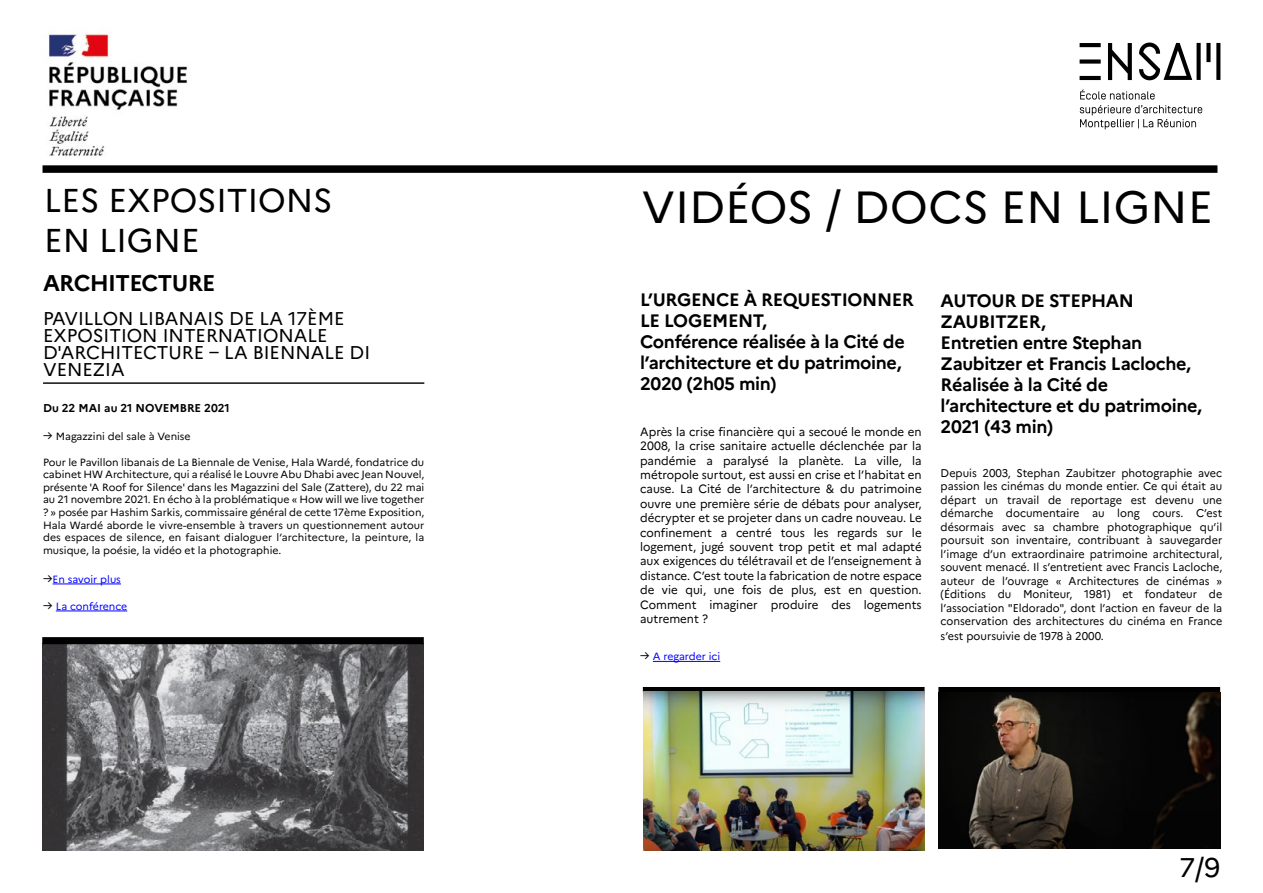
<style>
.page{position:relative;width:1263px;height:893px;background:#fff}
.page>*{position:absolute;margin:0;border:0;box-sizing:border-box;transform-origin:0 0}
.t1{font:45px "Marianne";color:#000}
.t2{font:33px/40px "Marianne";color:#000}
.t3{font:27px "Marianne";color:#000}
.t4{font:700 22.8px "Marianne";letter-spacing:-.03em;color:#000}
.t5{font:18.45px/17.1px "Marianne";color:#000}
.t6{font:700 18px/21px "Marianne";letter-spacing:-.02em;color:#000}
.t7{font:12px/14.4px "Marianne";color:#000;text-align:justify;scale:.96 1}
.t8{font:700 11.4px "Marianne";color:#000}
.t9{font:11.25px/13.5px "Marianne";color:#000;text-align:justify;scale:.96 1}
.t10{font:10.5px/12.6px "Marianne";color:#000;text-align:justify}
.t11{font:10.5px "Marianne";color:#00f}
.s1{font-size:12px}
.s2{font-size:12px;color:#000}
</style>
<div class="page">
<svg style="left:1079px;top:43px;width:141px;height:86px"></svg>
<img style="left:49px;top:33px;width:138px;height:123px">
<div style="left:43px;top:165px;width:1174px;height:8px;background:#000"></div>
<hr style="left:43px;top:382px;width:381px;height:2px;background:#000">
<hr style="left:53px;top:583px;width:68px;height:1px;background:#00f">
<hr style="left:56px;top:610px;width:71px;height:1px;background:#00f">
<img style="left:42px;top:644px;width:382px;height:206px">
<div style="left:42px;top:637px;width:382px;height:7px;background:#000"></div>
<div style="left:938px;top:687px;width:282px;height:5px;background:#000"></div>
<img style="left:938px;top:693px;width:282px;height:155px">
<hr style="left:653px;top:661px;width:67px;height:1px;background:#00f">
<div style="left:643px;top:687px;width:281px;height:5px;background:#000"></div>
<img style="left:643px;top:691px;width:281px;height:159px">
<h2 class="t2" style="left:44px;top:180px;width:290px">LES EXPOSITIONS<br>EN LIGNE</h2>
<h3 class="t4" style="left:43px;top:269px;width:174px">ARCHITECTURE</h3>
<h3 class="t5" style="left:43px;top:310px;width:329px">PAVILLON LIBANAIS DE LA 17ÈME<br>EXPOSITION INTERNATIONALE<br>D'ARCHITECTURE – LA BIENNALE DI<br>VENEZIA</h3>
<p class="t8" style="left:43px;top:401px;width:188px">Du 22 MAI au 21 NOVEMBRE 2021</p>
<p class="t10" style="left:43px;top:430px;width:149px"><span class="s1">→</span> Magazzini del sale à Venise</p>
<p class="t10" style="left:43px;top:455px;width:383px">Pour le Pavillon libanais de La Biennale de Venise, Hala Wardé, fondatrice du cabinet HW Architecture, qui a réalisé le Louvre Abu Dhabi avec Jean Nouvel, présente 'A Roof for Silence' dans les Magazzini del Sale (Zattere), du 22 mai au 21 novembre 2021. En écho à la problématique « How will we live together ? » posée par Hashim Sarkis, commissaire général de cette 17ème Exposition, Hala Wardé aborde le vivre-ensemble à travers un questionnement autour des espaces de silence, en faisant dialoguer l’architecture, la peinture, la musique, la poésie, la vidéo et la photographie.</p>
<p class="t11" style="left:43px;top:572px;width:79px"><span class="s2">→</span>En savoir plus</p>
<p class="t11" style="left:43px;top:599px;width:86px"><span class="s2">→</span> La conférence</p>
<h1 class="t1" style="left:642px;top:179px;width:573px">VIDÉOS / DOCS EN LIGNE</h1>
<h3 class="t6" style="left:640px;top:289px;width:275px">L’URGENCE À REQUESTIONNER<br>LE LOGEMENT,<br>Conférence réalisée à la Cité de l’architecture et du patrimoine,<br>2020 (2h05 min)</h3>
<p class="t7" style="left:640px;top:424px;width:295px">Après la crise financière qui a secoué le monde en 2008, la crise sanitaire actuelle déclenchée par la pandémie a paralysé la planète. La ville, la métropole surtout, est aussi en crise et l’habitat en cause. La Cité de l’architecture &amp; du patrimoine ouvre une première série de débats pour analyser, décrypter et se projeter dans un cadre nouveau. Le confinement a centré tous les regards sur le logement, jugé souvent trop petit et mal adapté aux exigences du télétravail et de l’enseignement à distance. C’est toute la fabrication de notre espace de vie qui, une fois de plus, est en question.<br>Comment imaginer produire des logements autrement ?</p>
<p class="t11" style="left:640px;top:650px;width:82px"><span class="s2">→</span> A regarder ici</p>
<h3 class="t6" style="left:941px;top:290px;width:263px">AUTOUR DE STEPHAN<br>ZAUBITZER,<br>Entretien entre Stephan<br>Zaubitzer et Francis Lacloche,<br>Réalisée à la Cité de l’architecture et du patrimoine,<br>2021 (43 min)</h3>
<p class="t9" style="left:941px;top:466px;width:295px">Depuis 2003, Stephan Zaubitzer photographie avec passion les cinémas du monde entier. Ce qui était au départ un travail de reportage est devenu une démarche documentaire au long cours. C’est désormais avec sa chambre photographique qu’il poursuit son inventaire, contribuant à sauvegarder l’image d’un extraordinaire patrimoine architectural, souvent menacé. Il s’entretient avec Francis Lacloche, auteur de l’ouvrage « Architectures de cinémas » (Éditions du Moniteur, 1981) et fondateur de l’association "Eldorado", dont l’action en faveur de la conservation des architectures du cinéma en France s’est poursuivie de 1978 à 2000.</p>
<h3 class="t3" style="left:1179px;top:851px;width:43px">7/9</h3>
</div>
